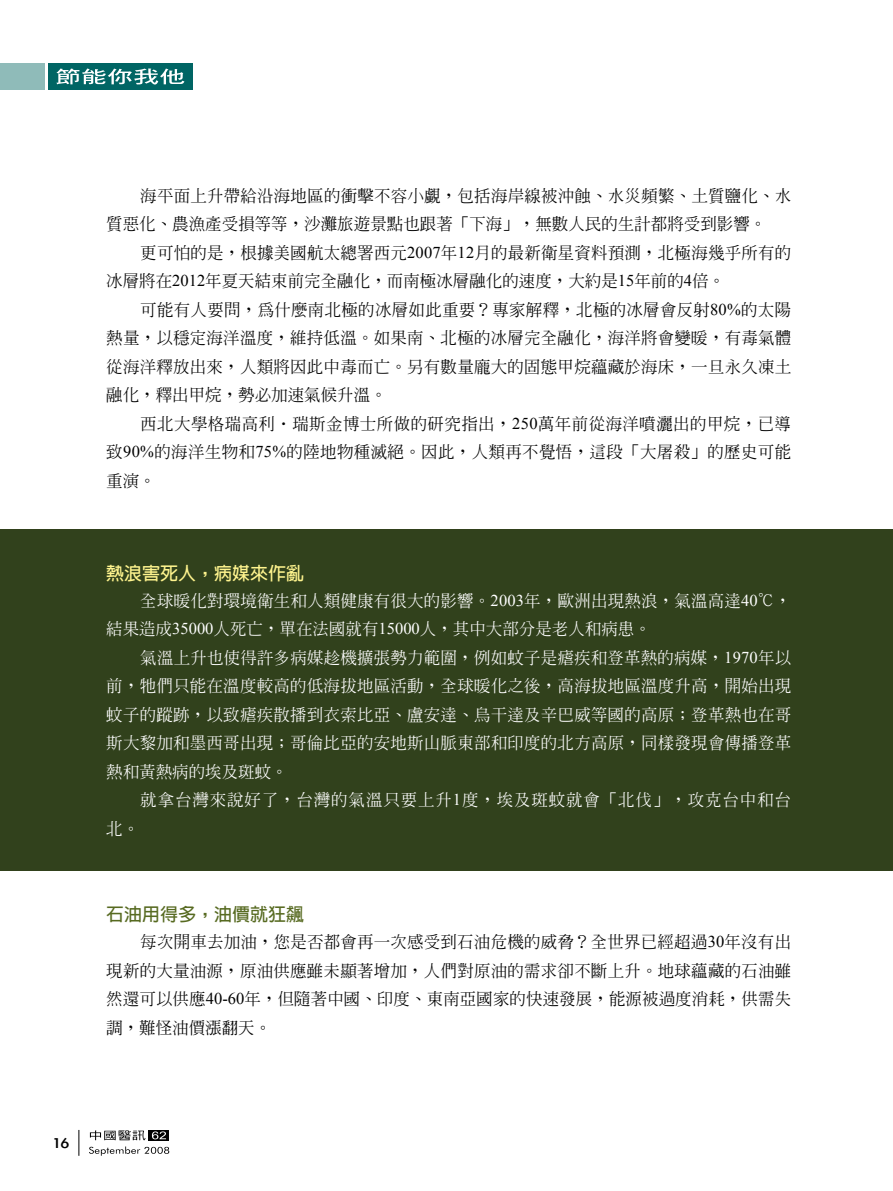
<style>
.page{position:relative;width:893px;height:1191px;background:#fff}
.page>*{position:absolute;margin:0;border:0;box-sizing:border-box;transform-origin:0 0}
.t1{font:700 18px "Lin Gothic";color:#fff48e}
.t2{font:700 18px "Lin Gothic";color:#576a21}
.t3{font:500 16.5px/28.5px "Inn Ming";letter-spacing:.01em;color:#000;text-align:justify}
.t4{font:500 16.5px/28.5px "Inn Ming";letter-spacing:.01em;color:#fff}
.t5{font:500 16.5px "Inn Ming";letter-spacing:.05em;color:#fff}
.t6{font:16.2px "Li Gothic Med";color:#000;scale:1.11 1}
.s1{font-family:"Times New Roman";font-weight:400}
</style>
<div class="page">
<div style="left:0;top:529px;width:893px;height:342px;background:#31411c"></div>
<div style="left:149px;top:1130px;width:20px;height:10px;background:#000"></div>
<svg style="left:90px;top:1130px;width:56px;height:10px"></svg>
<svg style="left:152px;top:1131px;width:14px;height:8px"></svg>
<svg style="left:89px;top:1146px;width:80px;height:9px"></svg>
<svg style="left:79px;top:1130px;width:1px;height:25px"></svg>
<div style="left:49px;top:64px;width:144px;height:26px;background:#006564"></div>
<div style="left:0;top:64px;width:44px;height:26px;background:#8fbbb9"></div>
<svg style="left:56px;top:68px;width:128px;height:17px"></svg>
<p class="t3" style="left:106px;top:181px;width:687px;text-indent:34px">海平面上升帶給沿海地區的衝擊不容小覷，包括海岸線被沖蝕、水災頻繁、土質鹽化、水質惡化、農漁產受損等等，沙灘旅遊景點也跟著「下海」，無數人民的生計都將受到影響。</p>
<p class="t3" style="left:106px;top:238px;width:686px;text-indent:34px">更可怕的是，根據美國航太總署西元<span class="s1">2007</span>年<span class="s1">12</span>月的最新衛星資料預測，北極海幾乎所有的冰層將在<span class="s1">2012</span>年夏天結束前完全融化，而南極冰層融化的速度，大約是<span class="s1">15</span>年前的<span class="s1">4</span>倍。</p>
<p class="t3" style="left:106px;top:295px;width:687px;text-indent:34px">可能有人要問，為什麼南北極的冰層如此重要？專家解釋，北極的冰層會反射<span class="s1">80%</span>的太陽熱量，以穩定海洋溫度，維持低溫。如果南、北極的冰層完全融化，海洋將會變暖，有毒氣體從海洋釋放出來，人類將因此中毒而亡。另有數量龐大的固態甲烷蘊藏於海床，一旦永久凍土融化，釋出甲烷，勢必加速氣候升溫。</p>
<p class="t3" style="left:106px;top:409px;width:686px;text-indent:34px">西北大學格瑞高利·瑞斯金博士所做的研究指出，<span class="s1">250</span>萬年前從海洋噴灑出的甲烷，已導致<span class="s1">90%</span>的海洋生物和<span class="s1">75%</span>的陸地物種滅絕。因此，人類再不覺悟，這段「大屠殺」的歷史可能重演。</p>
<p class="t1" style="left:106px;top:563px;width:199px">熱浪害死人，病媒來作亂</p>
<p class="t4" style="left:106px;top:586px;width:686px;text-indent:34px">全球暖化對環境衛生和人類健康有很大的影響。<span class="s1">2003</span>年，歐洲出現熱浪，氣溫高達<span class="s1">40</span>℃，結果造成<span class="s1">35000</span>人死亡，單在法國就有<span class="s1">15000</span>人，其中大部分是老人和病患。</p>
<p class="t4" style="left:106px;top:643px;width:687px;text-align:justify;text-indent:34px">氣溫上升也使得許多病媒趁機擴張勢力範圍，例如蚊子是瘧疾和登革熱的病媒，<span class="s1">1970</span>年以前，牠們只能在溫度較高的低海拔地區活動，全球暖化之後，高海拔地區溫度升高，開始出現蚊子的蹤跡，以致瘧疾散播到衣索比亞、盧安達、烏干達及辛巴威等國的高原；登革熱也在哥斯大黎加和墨西哥出現；哥倫比亞的安地斯山脈東部和印度的北方高原，同樣發現會傳播登革熱和黃熱病的埃及斑蚊。</p>
<p class="t5" style="left:140px;top:791px;width:652px">就拿台灣來說好了，台灣的氣溫只要上升<span class="s1">1</span>度，埃及斑蚊就會「北伐」，攻克台中和台</p>
<p class="t4" style="left:106px;top:814px;width:34px">北。</p>
<p class="t2" style="left:106px;top:905px;width:199px">石油用得多，油價就狂飆</p>
<p class="t3" style="left:106px;top:927px;width:687px;text-indent:34px">每次開車去加油，您是否都會再一次感受到石油危機的威脅？全世界已經超過<span class="s1">30</span>年沒有出現新的大量油源，原油供應雖未顯著增加，人們對原油的需求卻不斷上升。地球蘊藏的石油雖然還可以供應<span class="s1">40-60</span>年，但隨著中國、印度、東南亞國家的快速發展，能源被過度消耗，供需失調，難怪油價漲翻天。</p>
<p class="t6" style="left:53px;top:1134px;width:16px">16</p>
</div>
